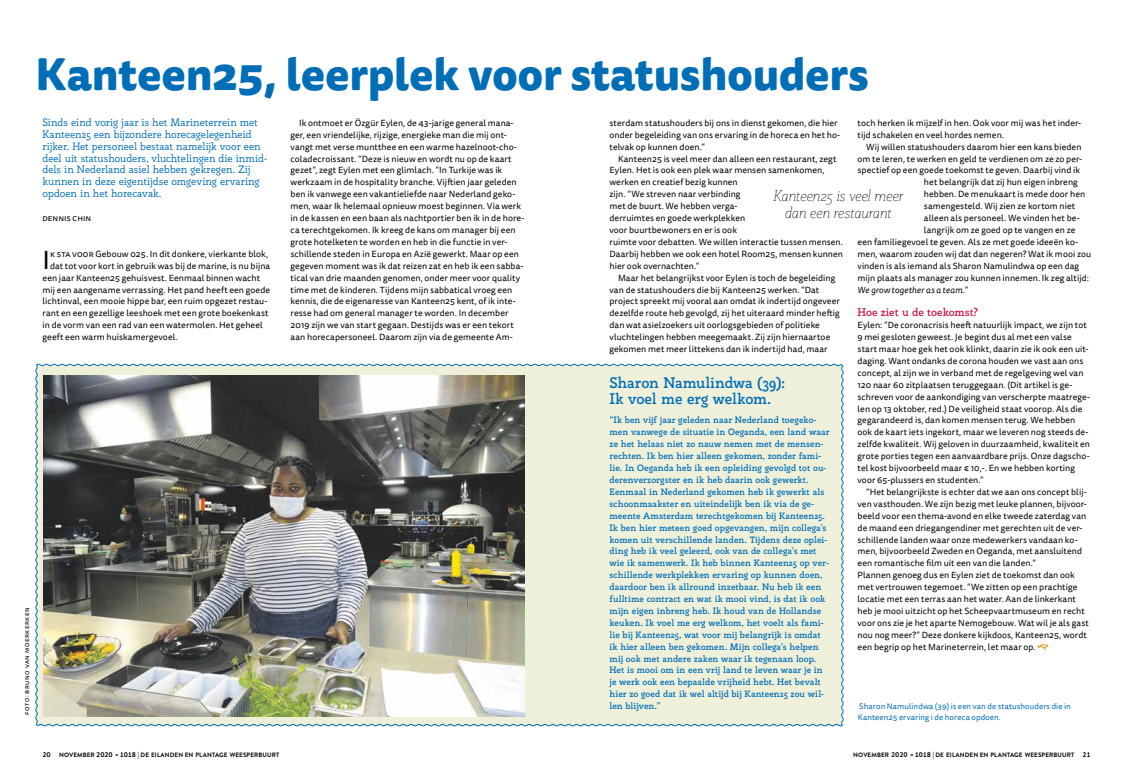
<style>
.page{position:relative;width:1134px;height:777px;background:#fff}
.page>*{position:absolute;margin:0;border:0;box-sizing:border-box;transform-origin:0 0}
.t1{font:800 44px "Tisa Sans Pro";letter-spacing:-.01em;color:#006db7}
.t2{font:26px "Tisa Sans Pro";color:#000}
.t3{font:700 15px/16px "Rogliano";letter-spacing:-.02em;color:#006db7}
.t4{font:italic 100 15px/17px "Rogliano";letter-spacing:-.02em;color:#000;text-align:center}
.t5{font:700 11px "Rogliano";letter-spacing:-.015em;color:#cb1544}
.t6{font:10.5px/11.9px "Rogliano";letter-spacing:-.005em;color:#006db7}
.t7{font:700 9px/11.9px "Rogliano";color:#006db7}
.t8{font:8.9px/11.9px "Tisa Sans Pro";letter-spacing:.005em;color:#000}
.t9{font:italic 8.9px "Tisa Sans Pro";letter-spacing:.01em;color:#000}
.t10{font:8px/11px "Tisa Sans Pro";letter-spacing:.015em;color:#006db7}
.t11{font:7px "Tisa Sans Pro";letter-spacing:.07em;color:#000}
.t12{font:700 6.3px "Brandon Grotesque";letter-spacing:.02em;color:#000}
.s1{font-style:normal}
.s2{font-size:7px}
.s3{font-size:6px}
</style>
<div class="page">
<div style="left:35px;top:363px;width:809px;height:364px;background:#eef0da"></div>
<svg style="left:1037px;top:644px;width:11px;height:5px"></svg>
<img style="left:44px;top:375px;width:481px;height:341px">
<p class="t11" style="left:22px;top:715px;width:109px;rotate:-90deg">foto: bruno van moerkerken</p>
<h1 class="t1" style="left:36px;top:41px;width:835px">Kanteen25, leerplek voor statushouders</h1>
<p class="t6" style="left:43px;top:116px;width:226px">Sinds eind vorig jaar is het Marineterrein met Kanteen25 een bijzondere horecagelegenheid rijker. Het personeel bestaat namelijk voor een deel uit statushouders, vluchtelingen die inmid&shy;dels in Nederland asiel hebben gekregen. Zij kunnen in deze eigentijdse omgeving ervaring opdoen in het horecavak.</p>
<p class="t8" style="left:43px;top:212px;width:50px">dennis chin</p>
<h2 class="t2" style="left:43px;top:242px;width:9px">I</h2>
<p class="t8" style="left:50px;top:248px;width:220px">k sta voor Gebouw 025. In dit donkere, vierkante blok,</p>
<p class="t8" style="left:50px;top:260px;width:222px">dat tot voor kort in gebruik was bij de marine, is nu bijna</p>
<p class="t8" style="left:43px;top:272px;width:219px">een jaar Kanteen25 gehuisvest. Eenmaal binnen wacht</p>
<p class="t8" style="left:43px;top:284px;width:229px">mij een aangename verrassing. Het pand heeft een goede</p>
<p class="t8" style="left:43px;top:296px;width:226px">lichtinval, een mooie hippe bar, een ruim opgezet restau-</p>
<p class="t8" style="left:43px;top:307px;width:227px">rant en een gezellige leeshoek met een grote boekenkast</p>
<p class="t8" style="left:43px;top:319px;width:222px">in de vorm van een rad van een watermolen. Het geheel</p>
<p class="t8" style="left:43px;top:331px;width:137px">geeft een warm huiskamergevoel.</p>
<p class="t8" style="left:291px;top:117px;width:235px;text-indent:9px">Ik ontmoet er Özgür Eylen, de 43-jarige general mana&shy;ger, een vriendelijke, rijzige, energieke man die mij ont&shy;vangt met verse muntthee en een warme hazelnoot-cho&shy;coladecroissant. “Deze is nieuw en wordt nu op de kaart gezet”, zegt Eylen met een glimlach. “In Turkije was ik werkzaam in de hospitality branche. Vijftien jaar geleden ben ik vanwege een vakantieliefde naar Nederland geko&shy;men, waar Ik helemaal opnieuw moest beginnen. Via werk in de kassen en een baan als nachtportier ben ik in de hore&shy;ca terechtgekomen. Ik kreeg de kans om manager bij een grote hotelketen te worden en heb in die functie in ver&shy;schillende steden in Europa en Azië gewerkt. Maar op een gegeven moment was ik dat reizen zat en heb ik een sabba&shy;tical van drie maanden genomen, onder meer voor quality time met de kinderen. Tijdens mijn sabbatical vroeg een kennis, die de eigenaresse van Kanteen25 kent, of ik inte&shy;resse had om general manager te worden. In december 2019 zijn we van start gegaan. Destijds was er een tekort aan horecapersoneel. Daarom zijn via de gemeente Am-</p>
<p class="t8" style="left:609px;top:117px;width:232px">sterdam statushouders bij ons in dienst gekomen, die hier onder begeleiding van ons ervaring in de horeca en het ho&shy;telvak op kunnen doen.”</p>
<p class="t8" style="left:857px;top:117px;width:225px">toch herken ik mijzelf in hen. Ook voor mij was het inder&shy;tijd schakelen en veel hordes nemen.</p>
<p class="t8" style="left:866px;top:141px;width:217px">Wij willen statushouders daarom hier een kans bieden</p>
<p class="t8" style="left:857px;top:153px;width:226px">om te leren, te werken en geld te verdienen om ze zo per-</p>
<p class="t8" style="left:857px;top:165px;width:224px">spectief op een goede toekomst te geven. Daarbij vind ik</p>
<p class="t8" style="left:924px;top:177px;width:155px">het belangrijk dat zij hun eigen inbreng</p>
<p class="t8" style="left:924px;top:188px;width:163px">hebben. De menukaart is mede door hen</p>
<p class="t8" style="left:924px;top:200px;width:153px">samengesteld. Wij zien ze kortom niet</p>
<p class="t8" style="left:924px;top:212px;width:157px">alleen als personeel. We vinden het be-</p>
<p class="t8" style="left:924px;top:224px;width:153px">langrijk om ze goed op te vangen en ze</p>
<p class="t8" style="left:857px;top:236px;width:222px">een familiegevoel te geven. Als ze met goede ideeën ko-</p>
<p class="t8" style="left:857px;top:248px;width:235px">men, waarom zouden wij dat dan negeren? Wat ik mooi zou</p>
<p class="t8" style="left:857px;top:260px;width:223px">vinden is als iemand als Sharon Namulindwa op een dag</p>
<p class="t8" style="left:857px;top:272px;width:233px">mijn plaats als manager zou kunnen innemen. Ik zeg altijd:</p>
<p class="t9" style="left:857px;top:283px;width:112px">We grow together as a team<span class="s1">.”</span></p>
<p class="t5" style="left:857px;top:305px;width:122px">Hoe ziet u de toekomst?</p>
<p class="t8" style="left:857px;top:319px;width:234px">Eylen: “De coronacrisis heeft natuurlijk impact, we zijn tot 9 mei gesloten geweest. Je begint dus al met een valse start maar hoe gek het ook klinkt, daarin zie ik ook een uit&shy;daging. Want ondanks de corona houden we vast aan ons concept, al zijn we in verband met de regelgeving wel van 120 naar 60 zitplaatsen teruggegaan. (Dit artikel is ge&shy;schreven voor de aankondiging van verscherpte maatrege&shy;len op 13 oktober, red.) De veiligheid staat voorop. Als die gegarandeerd is, dan komen mensen terug. We hebben ook de kaart iets ingekort, maar we leveren nog steeds de&shy;zelfde kwaliteit. Wij geloven in duurzaamheid, kwaliteit en grote porties tegen een aanvaardbare prijs. Onze dagscho&shy;tel kost bijvoorbeeld maar € 10,-. En we hebben korting voor 65-plussers en studenten.”</p>
<p class="t8" style="left:857px;top:486px;width:233px;text-indent:8px">“Het belangrijkste is echter dat we aan ons concept blij&shy;ven vasthouden. We zijn bezig met leuke plannen, bijvoor&shy;beeld voor een thema-avond en elke tweede zaterdag van de maand een driegangendiner met gerechten uit de ver&shy;schillende landen waar onze medewerkers vandaan ko&shy;men, bijvoorbeeld Zweden en Oeganda, met aansluitend een romantische film uit een van die landen.”<br>Plannen genoeg dus en Eylen ziet de toekomst dan ook met vertrouwen tegemoet. “We zitten op een prachtige locatie met een terras aan het water. Aan de linkerkant heb je mooi uitzicht op het Scheepvaartmuseum en recht voor ons zie je het aparte Nemogebouw. Wat wil je als gast nou nog meer?” Deze donkere kijkdoos, Kanteen25, wordt een begrip op het Marineterrein, let maar op.</p>
<p class="t8" style="left:609px;top:153px;width:235px;text-indent:8px">Kanteen25 is veel meer dan alleen een restaurant, zegt Eylen. Het is ook een plek waar mensen samenkomen, werken en creatief bezig kunnen<br>zijn. “We streven naar verbinding<br>met de buurt. We hebben verga-<br>derruimtes en goede werkplekken<br>voor buurtbewoners en er is ook<br>ruimte voor debatten. We willen interactie tussen mensen.<br>Daarbij hebben we ook een hotel Room25, mensen kunnen hier ook overnachten.”</p>
<p class="t8" style="left:609px;top:272px;width:232px;text-indent:8px">Maar het belangrijkst voor Eylen is toch de begeleiding van de statushouders die bij Kanteen25 werken. “Dat project spreekt mij vooral aan omdat ik indertijd ongeveer dezelfde route heb gevolgd, zij het uiteraard minder heftig dan wat asielzoekers uit oorlogsgebieden of politieke vluchtelingen hebben meegemaakt. Zij zijn hiernaartoe gekomen met meer littekens dan ik indertijd had, maar</p>
<h3 class="t4" style="left:772px;top:187px;width:132px">Kanteen25 is veel meer dan een restaurant</h3>
<h3 class="t3" style="left:609px;top:374px;width:177px">Sharon Namulindwa (39):<br>Ik voel me erg welkom.</h3>
<p class="t7" style="left:609px;top:414px;width:222px">“Ik ben vijf jaar geleden naar Nederland toegeko&shy;men vanwege de situatie in Oeganda, een land waar ze het helaas niet zo nauw nemen met de mensen&shy;rechten. Ik ben hier alleen gekomen, zonder fami&shy;lie. In Oeganda heb ik een opleiding gevolgd tot ou&shy;derenverzorgster en ik heb daarin ook gewerkt.<br>Eenmaal in Nederland gekomen heb ik gewerkt als schoonmaakster en uiteindelijk ben ik via de ge&shy;meente Amsterdam terechtgekomen bij Kanteen25.<br>Ik ben hier meteen goed opgevangen, mijn collega’s komen uit verschillende landen. Tijdens deze oplei&shy;ding heb ik veel geleerd, ook van de collega’s met wie ik samenwerk. Ik heb binnen Kanteen25 op ver&shy;schillende werkplekken ervaring op kunnen doen, daardoor ben ik allround inzetbaar. Nu heb ik een fulltime contract en wat ik mooi vind, is dat ik ook mijn eigen inbreng heb. Ik houd van de Hollandse keuken. Ik voel me erg welkom, het voelt als fami&shy;lie bij Kanteen25, wat voor mij belangrijk is omdat ik hier alleen ben gekomen. Mijn collega’s helpen mij ook met andere zaken waar ik tegenaan loop.<br>Het is mooi om in een vrij land te leven waar je in je werk ook een bepaalde vrijheid hebt. Het bevalt hier zo goed dat ik wel altijd bij Kanteen25 zou wil&shy;len blijven.”</p>
<p class="t10" style="left:858px;top:701px;width:215px">Sharon Namulindwa (39) is een van de statushouders die in<br>Kanteen25 ervaring i de horeca opdoen.</p>
<p class="t12" style="left:43px;top:750px;width:238px"><span class="s2">20</span> NOVEMBER <span class="s2">2020</span> <span class="s3">»</span> <span class="s2">1018 |</span> DE EILANDEN EN PLANTAGE WEESPERBUURT</p>
<p class="t12" style="left:853px;top:750px;width:239px">NOVEMBER <span class="s2">2020</span> <span class="s3">»</span> <span class="s2">1018 |</span> DE EILANDEN EN PLANTAGE WEESPERBUURT <span class="s2">21</span></p>
</div>
